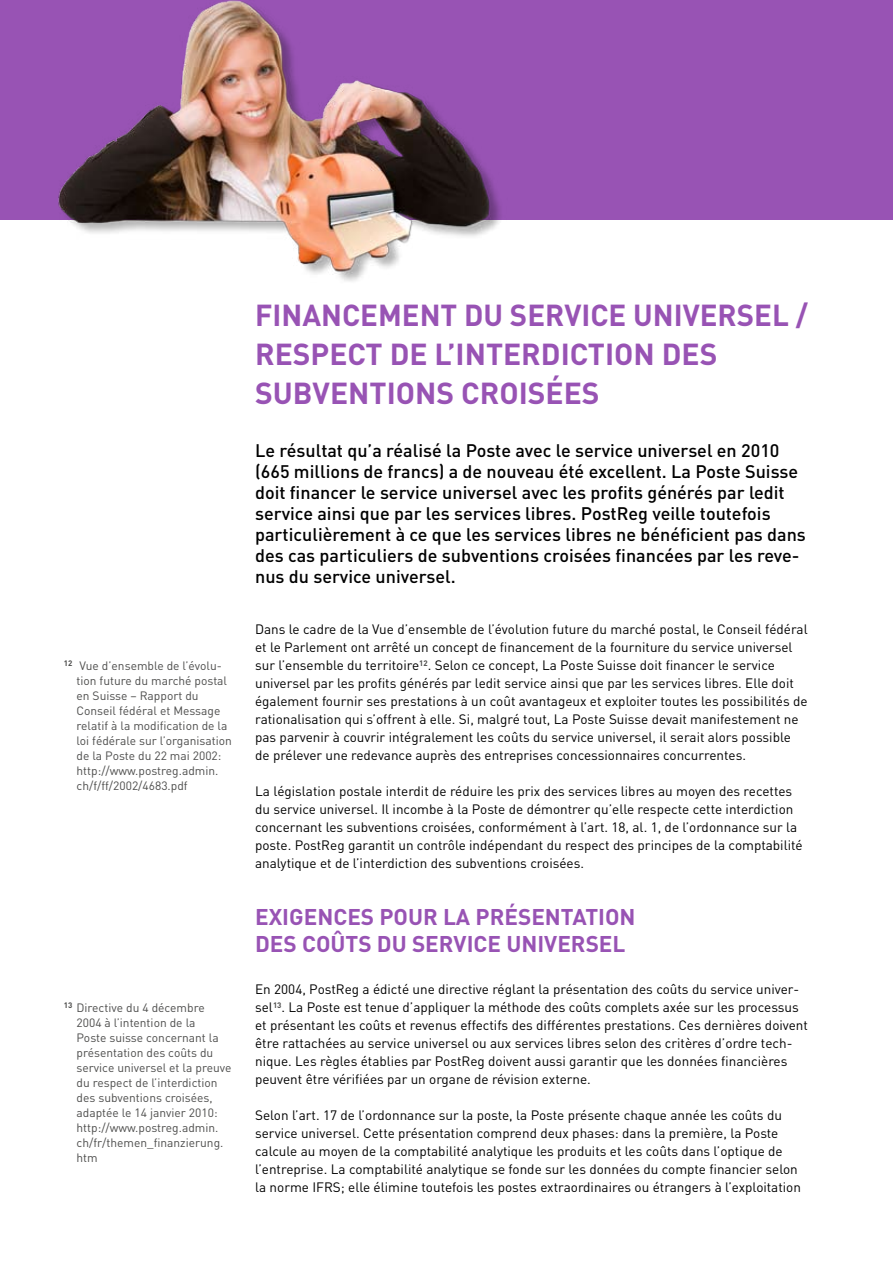
<style>
.page{position:relative;width:893px;height:1263px;background:#fff}
.page>*{position:absolute;margin:0;border:0;box-sizing:border-box;transform-origin:0 0}
.t1{font:700 30px/39px "DIN";color:#9853b4}
.t2{font:700 22.5px/27px "DIN";color:#9853b4}
.t3{font:500 18px/21px "DIN";color:#000}
.t4{font:13.5px/18px "DIN";color:#000}
.t5{font:12px/15px "DIN";color:#4d4d4c}
</style>
<div class="page">
<div style="left:0;top:0;width:893px;height:220px;background:#9853b4"></div>
<img style="left:58px;top:0;width:442px;height:281px">
<p class="t5" style="left:77px;top:658px;width:157px;text-indent:-13px"><sup>12</sup> Vue d’ensemble de l’évolu&shy;tion future du marché postal en Suisse – Rapport du<br>Conseil fédéral et Message relatif à la modification de la loi fédérale sur l’organisation de la Poste du 22 mai 2002: http://www.postreg.admin. ch/f/ff/2002/4683.pdf</p>
<p class="t5" style="left:77px;top:1000px;width:156px;text-indent:-13px"><sup>13</sup> Directive du 4 décembre<br>2004 à l’intention de la<br>Poste suisse concernant la présentation des coûts du service universel et la preuve du respect de l’interdiction des subventions croisées, adaptée le 14 janvier 2010: http://www.postreg.admin. ch/fr/themen_finanzierung. htm</p>
<h1 class="t1" style="left:255px;top:294px;width:554px">FINANCEMENT DU SERVICE UNIVERSEL /<br>RESPECT</h1>
<h1 class="t1" style="left:255px;top:333px;width:464px;text-indent:135px">DE L’INTERDICTION DES<br>SUBVENTIONS CROISÉES</h1>
<p class="t3" style="left:255px;top:439px;width:552px">Le résultat qu’a réalisé la Poste avec le service universel en 2010 (665 millions de francs) a de nouveau été excellent. La Poste Suisse doit financer le service universel avec les profits générés par ledit service ainsi que par les services libres. PostReg veille toutefois particulièrement à ce que les services libres ne bénéficient pas dans des cas particuliers de subventions croisées financées par les reve&shy;nus du service universel.</p>
<p class="t4" style="left:255px;top:620px;width:554px">Dans le cadre de la Vue d’ensemble de l’évolution future du marché postal, le Conseil fédéral et le Parlement ont arrêté un concept de financement de la fourniture du service universel sur l’ensemble du territoire<sup>12</sup>. Selon ce concept, La Poste Suisse doit financer le service universel par les profits générés par ledit service ainsi que par les services libres. Elle doit également fournir ses prestations à un coût avantageux et exploiter toutes les possibilités de rationalisation qui s’offrent à elle. Si, malgré tout, La Poste Suisse devait manifestement ne pas parvenir à couvrir intégralement les coûts du service universel, il serait alors possible de prélever une redevance auprès des entreprises concessionnaires concurrentes.</p>
<p class="t4" style="left:255px;top:782px;width:549px">La législation postale interdit de réduire les prix des services libres au moyen des recettes du service universel. Il incombe à la Poste de démontrer qu’elle respecte cette interdiction concernant les subventions croisées, conformément à l’art. 18, al. 1, de l’ordonnance sur la poste. PostReg garantit un contrôle indépendant du respect des principes de la comptabilité analytique et de l’interdiction des subventions croisées.</p>
<h2 class="t2" style="left:255px;top:902px;width:382px">EXIGENCES POUR LA PRÉSENTATION<br>DES COÛTS DU SERVICE UNIVERSEL</h2>
<p class="t4" style="left:255px;top:980px;width:554px">En 2004, PostReg a édicté une directive réglant la présentation des coûts du service univer&shy;sel<sup>13</sup>. La Poste est tenue d’appliquer la méthode des coûts complets axée sur les processus et présentant les coûts et revenus effectifs des différentes prestations. Ces dernières doivent être rattachées au service universel ou aux services libres selon des critères d’ordre tech&shy;nique. Les règles établies par PostReg doivent aussi garantir que les données financières peuvent être vérifiées par un organe de révision externe.</p>
<p class="t4" style="left:255px;top:1106px;width:547px">Selon l’art. 17 de l’ordonnance sur la poste, la Poste présente chaque année les coûts du service universel. Cette présentation comprend deux phases: dans la première, la Poste calcule au moyen de la comptabilité analytique les produits et les coûts dans l’optique de l’entreprise. La comptabilité analytique se fonde sur les données du compte financier selon la norme IFRS; elle élimine toutefois les postes extraordinaires ou étrangers à l’exploitation</p>
</div>
